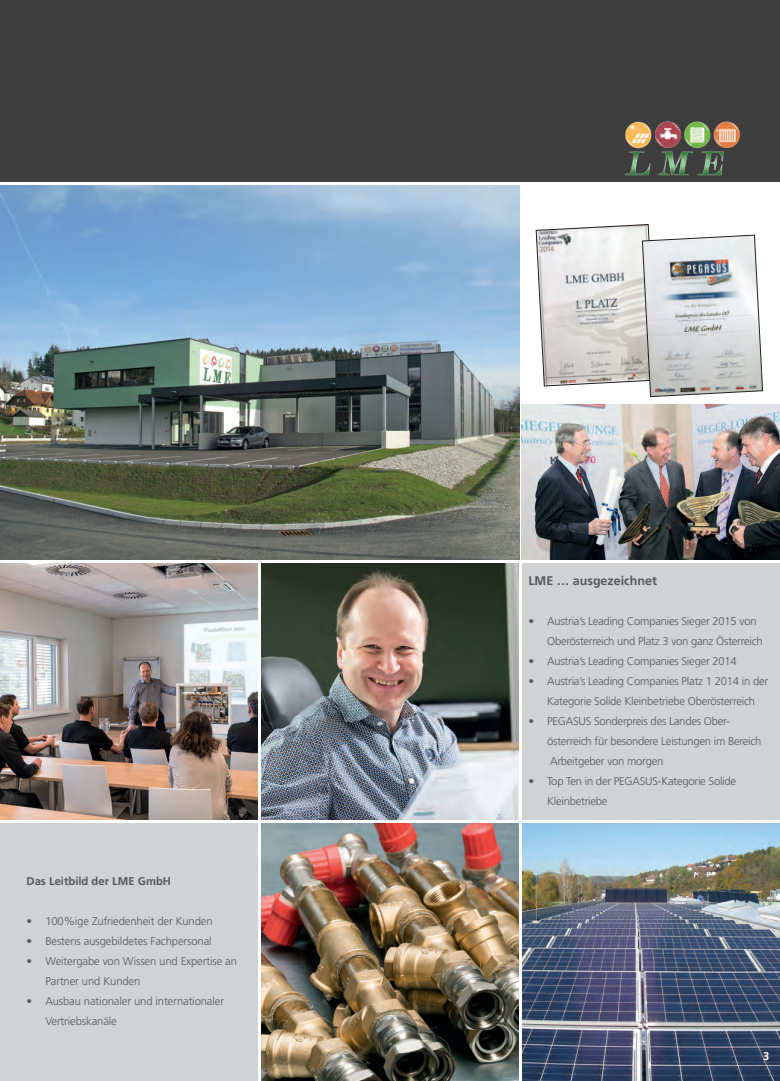
<style>
.page{position:relative;width:780px;height:1081px;background:#fff}
.page>*{position:absolute;margin:0;border:0;box-sizing:border-box;transform-origin:0 0}
.t1{font:700 12.5px "Frutiger LT Std";color:#57585a}
.t2{font:300 11.25px/20px "Frutiger LT Std";letter-spacing:-.02em;color:#57585a}
.t3{font:700 11.25px "Frutiger LT Std";color:#57585a}
.t4{font:700 11.25px "Frutiger LT Std";color:#fff}
</style>
<div class="page">
<img style="left:0;top:185px;width:520px;height:375px">
<svg style="left:536px;top:224px;width:226px;height:173px"></svg>
<img style="left:522px;top:404px;width:258px;height:156px">
<div style="left:0;top:0;width:780px;height:184px;background:#3e3e3f"></div>
<img style="left:0;top:563px;width:258px;height:257px">
<div style="left:0;top:822px;width:260px;height:259px;background:#d1d2d4"></div>
<img style="left:261px;top:563px;width:258px;height:257px">
<img style="left:261px;top:823px;width:258px;height:258px">
<div style="left:520px;top:562px;width:260px;height:259px;background:#d1d2d4"></div>
<img style="left:522px;top:823px;width:258px;height:258px">
<hr style="left:0;top:820px;width:780px;height:3px;background:#fff">
<hr style="left:0;top:560px;width:780px;height:3px;background:#fff">
<hr style="left:258px;top:560px;width:3px;height:521px;background:#fff">
<hr style="left:519px;top:560px;width:3px;height:521px;background:#fff">
<img style="left:625px;top:121px;width:115px;height:55px">
<hr style="left:0;top:182px;width:780px;height:3px;background:#fff">
<p class="t3" style="left:27px;top:875px;width:146px">Das Leitbild der LME GmbH</p>
<p class="t2" style="left:27px;top:911px;width:187px">• 100%ige Zufriedenheit der Kunden</p>
<p class="t2" style="left:27px;top:931px;width:187px">• Bestens ausgebildetes Fachpersonal</p>
<p class="t2" style="left:45px;top:951px;width:193px;text-indent:-19px">• Weitergabe von Wissen und Expertise an<br>Partner und Kunden</p>
<p class="t2" style="left:45px;top:991px;width:180px;text-indent:-19px">• Ausbau nationaler und internationaler<br>Vertriebskanäle</p>
<p class="t1" style="left:528px;top:573px;width:130px">LME … ausgezeichnet</p>
<p class="t2" style="left:547px;top:611px;width:217px;text-indent:-19px">• Austria’s Leading Companies Sieger 2015 von<br>Oberösterreich und Platz 3 von ganz Österreich</p>
<p class="t2" style="left:528px;top:651px;width:210px">• Austria’s Leading Companies Sieger 2014</p>
<p class="t2" style="left:528px;top:671px;width:241px;text-align:center">• Austria’s Leading Companies Platz 1 2014 in der<br>Kategorie Solide Kleinbetriebe Oberösterreich</p>
<p class="t2" style="left:547px;top:711px;width:216px;text-indent:-19px">• PEGASUS Sonderpreis des Landes Ober&shy;österreich für besondere Leistungen im Bereich<br>Arbeitgeber von morgen</p>
<p class="t2" style="left:547px;top:771px;width:190px;text-indent:-19px">• Top Ten in der PEGASUS-Kategorie Solide<br>Kleinbetriebe</p>
<p class="t4" style="left:763px;top:1050px;width:8px">3</p>
</div>
